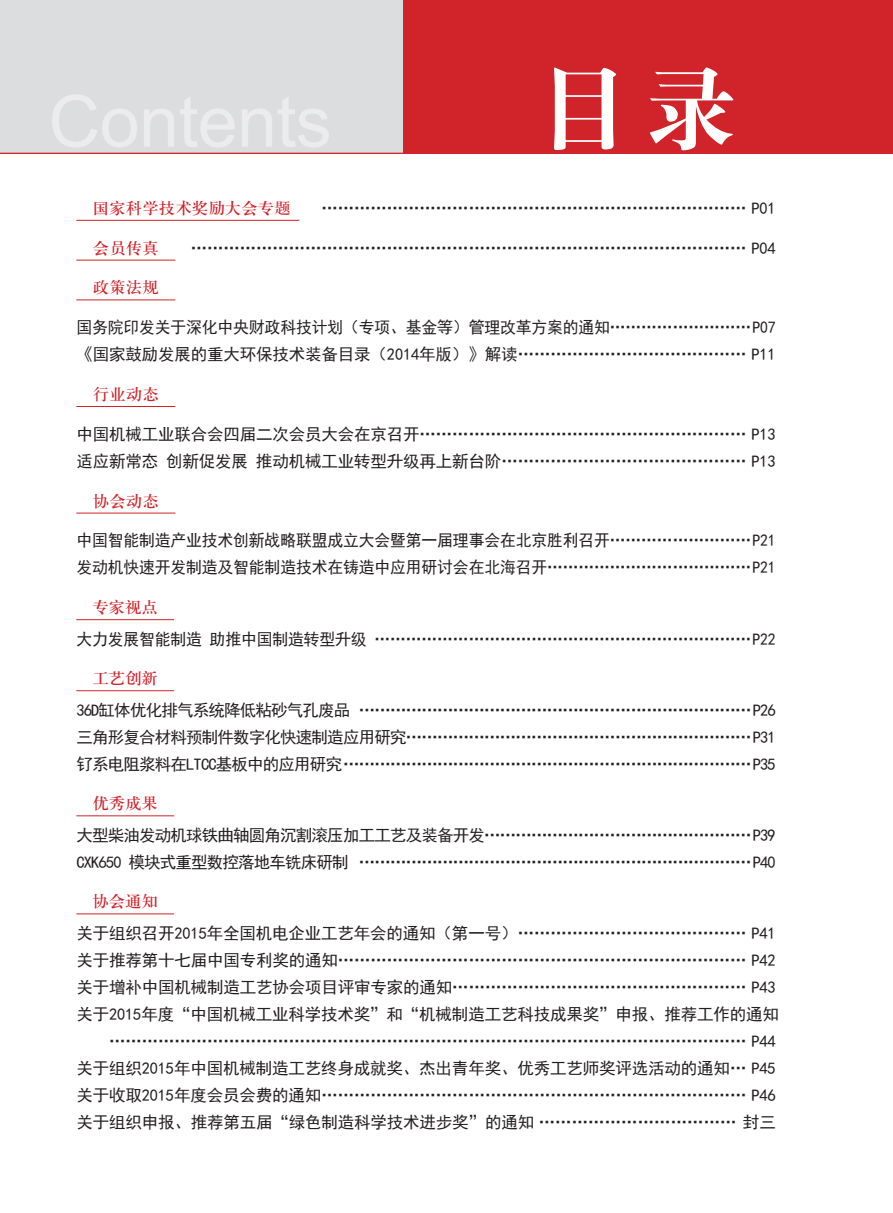
<style>
.page{position:relative;width:893px;height:1213px;background:#fff}
.page>*{position:absolute;margin:0;border:0;box-sizing:border-box;transform-origin:0 0}
.t1{font:93px "H Ya 4 gj";color:#fff}
.t2{font:16.5px/27px "Sim Hei";letter-spacing:-.01em;color:#231f20}
.t3{font:16.5px/27px "Sim Hei";letter-spacing:-.01em;color:#231f20;scale:.96 1}
.t4{font:16.5px/27px "Sim Hei";letter-spacing:-.05em;color:#231f20}
.t5{font:16.5px "H Ya 3 gj";color:#d1232a}
</style>
<div class="page">
<div style="left:403px;top:0;width:489px;height:154px;background:#d1232a"></div>
<div style="left:0;top:0;width:403px;height:153px;background:#dcdddf"></div>
<hr style="left:76px;top:220px;width:223px;height:1px;background:#d1232a">
<hr style="left:76px;top:259px;width:99px;height:1px;background:#d1232a">
<hr style="left:76px;top:299px;width:99px;height:1px;background:#d1232a">
<hr style="left:76px;top:406px;width:99px;height:1px;background:#d1232a">
<hr style="left:76px;top:512px;width:99px;height:1px;background:#d1232a">
<hr style="left:76px;top:619px;width:98px;height:1px;background:#d1232a">
<hr style="left:76px;top:690px;width:98px;height:1px;background:#d1232a">
<hr style="left:76px;top:815px;width:98px;height:1px;background:#d1232a">
<hr style="left:76px;top:913px;width:98px;height:1px;background:#d1232a">
<hr style="left:0;top:153px;width:892px;height:1px;background:#d1232a">
<h1 class="t1" style="left:538px;top:62px;width:201px">目录</h1>
<p class="t5" style="left:93px;top:199px;width:200px">国家科学技术奖励大会专题</p>
<p class="t2" style="left:321px;top:194px;width:455px">…………………………………………………………………… P01</p>
<p class="t5" style="left:93px;top:239px;width:67px">会员传真</p>
<p class="t2" style="left:191px;top:234px;width:586px">………………………………………………………………………………………… P04</p>
<p class="t5" style="left:93px;top:279px;width:67px">政策法规</p>
<p class="t3" style="left:76px;top:314px;width:730px">国务院印发关于深化中央财政科技计划（专项、基金等）管理改革方案的通知………………………P07《国家鼓励发展的重大环保技术装备目录（2014年版）》解读…………………………………… P11</p>
<p class="t5" style="left:93px;top:386px;width:68px">行业动态</p>
<p class="t2" style="left:76px;top:420px;width:701px">中国机械工业联合会四届二次会员大会在京召开…………………………………………………… P13适应新常态 创新促发展推动机械工业转型升级再上新台阶……………………………………… P13</p>
<p class="t5" style="left:93px;top:492px;width:68px">协会动态</p>
<p class="t3" style="left:76px;top:527px;width:730px">中国智能制造产业技术创新战略联盟成立大会暨第一届理事会在北京胜利召开………………………P21发动机快速开发制造及智能制造技术在铸造中应用研讨会在北海召开…………………………………P21</p>
<p class="t5" style="left:92px;top:599px;width:67px">专家视点</p>
<p class="t3" style="left:76px;top:625px;width:730px">大力发展智能制造助推中国制造转型升级 ………………………………………………………………P22</p>
<p class="t5" style="left:92px;top:670px;width:67px">工艺创新</p>
<p class="t2" style="left:76px;top:696px;width:701px;text-align:justify">36D缸体优化排气系统降低粘砂气孔废品 …………………………………………………………………P26三角形复合材料预制件数字化快速制造应用研究…………………………………………………………P31钌系电阻浆料在LTCC基板中的应用研究……………………………………………………………………P35</p>
<p class="t5" style="left:92px;top:795px;width:67px">优秀成果</p>
<p class="t4" style="left:76px;top:821px;width:701px">大型柴油发动机球铁曲轴圆角沉割滚压加工工艺及装备开发……………………………………………P39<br>CXK650 模块式重型数控落地车铣床研制 …………………………………………………………………P40</p>
<p class="t5" style="left:92px;top:893px;width:67px">协会通知</p>
<p class="t2" style="left:76px;top:919px;width:704px;text-align:right">关于组织召开2015年全国机电企业工艺年会的通知（第一号）…………………………………… P41关于推荐第十七届中国专利奖的通知………………………………………………………………… P42关于增补中国机械制造工艺协会项目评审专家的通知……………………………………………… P43关于2015年度“中国机械工业科学技术奖”和“机械制造工艺科技成果奖”申报、推荐工作的通知……………………………………………………………………………………………………… P44<br>关于组织2015年中国机械制造工艺终身成就奖、杰出青年奖、优秀工艺师奖评选活动的通知… P45关于收取2015年度会员会费的通知…………………………………………………………………… P46关于组织申报、推荐第五届“绿色制造科学技术进步奖”的通知 ……………………………… 封三</p>
</div>
